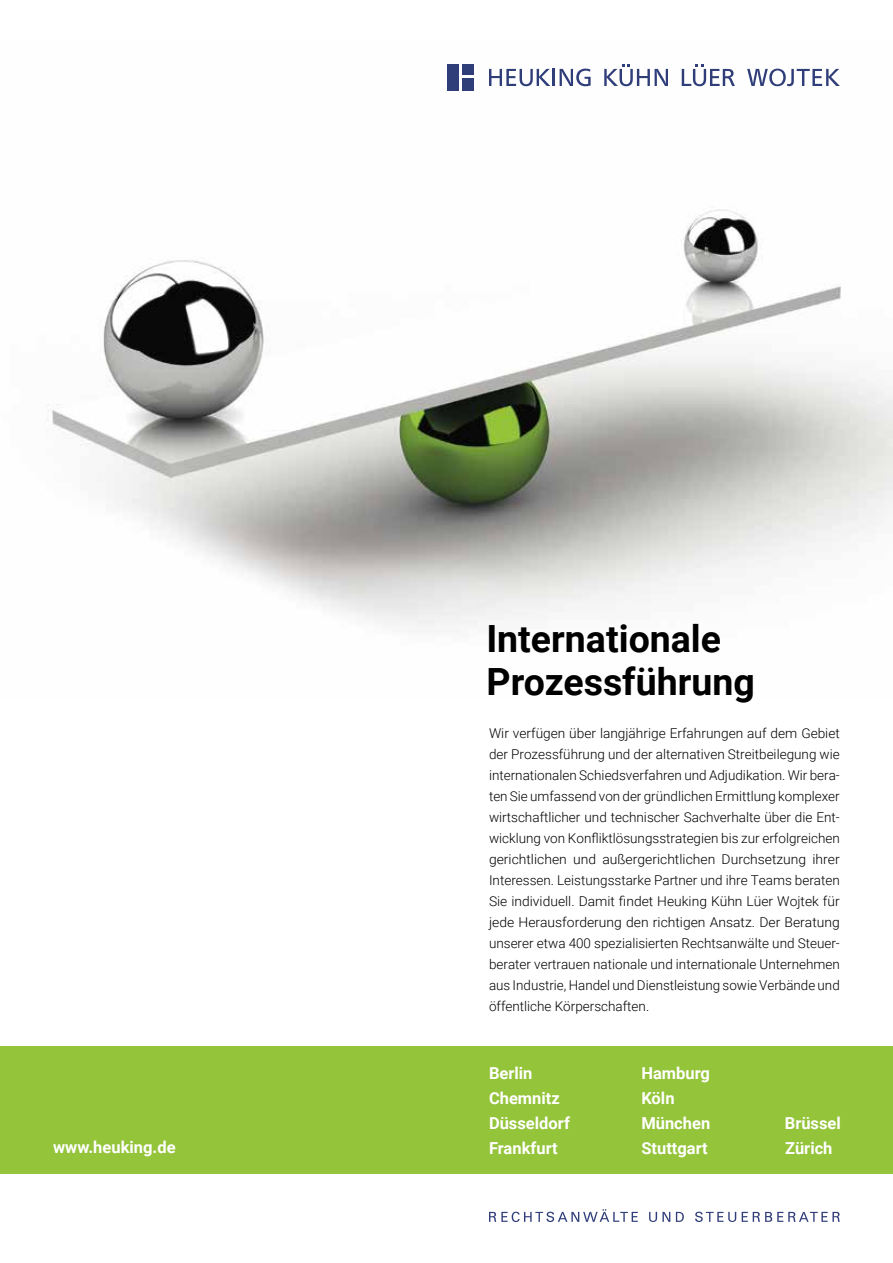
<style>
.page{position:relative;width:893px;height:1263px;background:#fff}
.page>*{position:absolute;margin:0;border:0;box-sizing:border-box;transform-origin:0 0}
.t1{font:700 37.5px/43.5px "Roboto";color:#000}
.t2{font:700 16.5px "Roboto";color:#fff}
.t3{font:300 13.5px/21px "Roboto";color:#000;text-align:justify}
</style>
<div class="page">
<img style="left:47px;top:64px;width:846px;height:563px">
<svg style="left:747px;top:69px;width:93px;height:17px"></svg>
<svg style="left:489px;top:69px;width:61px;height:17px"></svg>
<hr style="left:552px;top:69px;width:3px;height:17px;background:#2f3d79">
<svg style="left:560px;top:69px;width:31px;height:17px"></svg>
<div style="left:448px;top:64px;width:11px;height:27px;background:#2f3d79"></div>
<div style="left:463px;top:64px;width:11px;height:11px;background:#2f3d79"></div>
<div style="left:463px;top:78px;width:11px;height:13px;background:#2f3d79"></div>
<svg style="left:604px;top:64px;width:64px;height:22px"></svg>
<svg style="left:682px;top:64px;width:53px;height:22px"></svg>
<svg style="left:489px;top:1209px;width:351px;height:13px"></svg>
<div style="left:0;top:1046px;width:893px;height:128px;background:#94c43a"></div>
<p class="t2" style="left:53px;top:1136px;width:124px">www.heuking.de</p>
<h1 class="t1" style="left:486px;top:615px;width:270px">Internationale<br>Prozessführung</h1>
<p class="t3" style="left:489px;top:722px;width:352px">Wir verfügen über langjährige Erfahrungen auf dem Gebiet der Prozessführung und der alternativen Streitbeilegung wie internationalen Schiedsverfahren und Adjudikation. Wir bera&shy;ten Sie umfassend von der gründlichen Ermittlung komplexer wirtschaftlicher und technischer Sachverhalte über die Ent&shy;wicklung von Konfliktlösungsstrategien bis zur erfolgreichen gerichtlichen und außergerichtlichen Durchsetzung ihrer Interessen. Leistungsstarke Partner und ihre Teams beraten Sie individuell. Damit findet Heuking Kühn Lüer Wojtek für jede Herausforderung den richtigen Ansatz. Der Beratung unserer etwa 400 spezialisierten Rechtsanwälte und Steuer&shy;berater vertrauen nationale und internationale Unternehmen aus Industrie, Handel und Dienstleistung sowie Verbände und öffentliche Körperschaften.</p>
<p class="t2" style="left:489px;top:1061px;width:45px">Berlin</p>
<p class="t2" style="left:641px;top:1061px;width:70px">Hamburg</p>
<p class="t2" style="left:489px;top:1086px;width:72px">Chemnitz</p>
<p class="t2" style="left:641px;top:1086px;width:35px">Köln</p>
<p class="t2" style="left:489px;top:1111px;width:82px">Düsseldorf</p>
<p class="t2" style="left:489px;top:1136px;width:70px">Frankfurt</p>
<p class="t2" style="left:641px;top:1111px;width:70px">München</p>
<p class="t2" style="left:785px;top:1111px;width:58px">Brüssel</p>
<p class="t2" style="left:641px;top:1136px;width:68px">Stuttgart</p>
<p class="t2" style="left:785px;top:1136px;width:49px">Zürich</p>
</div>
